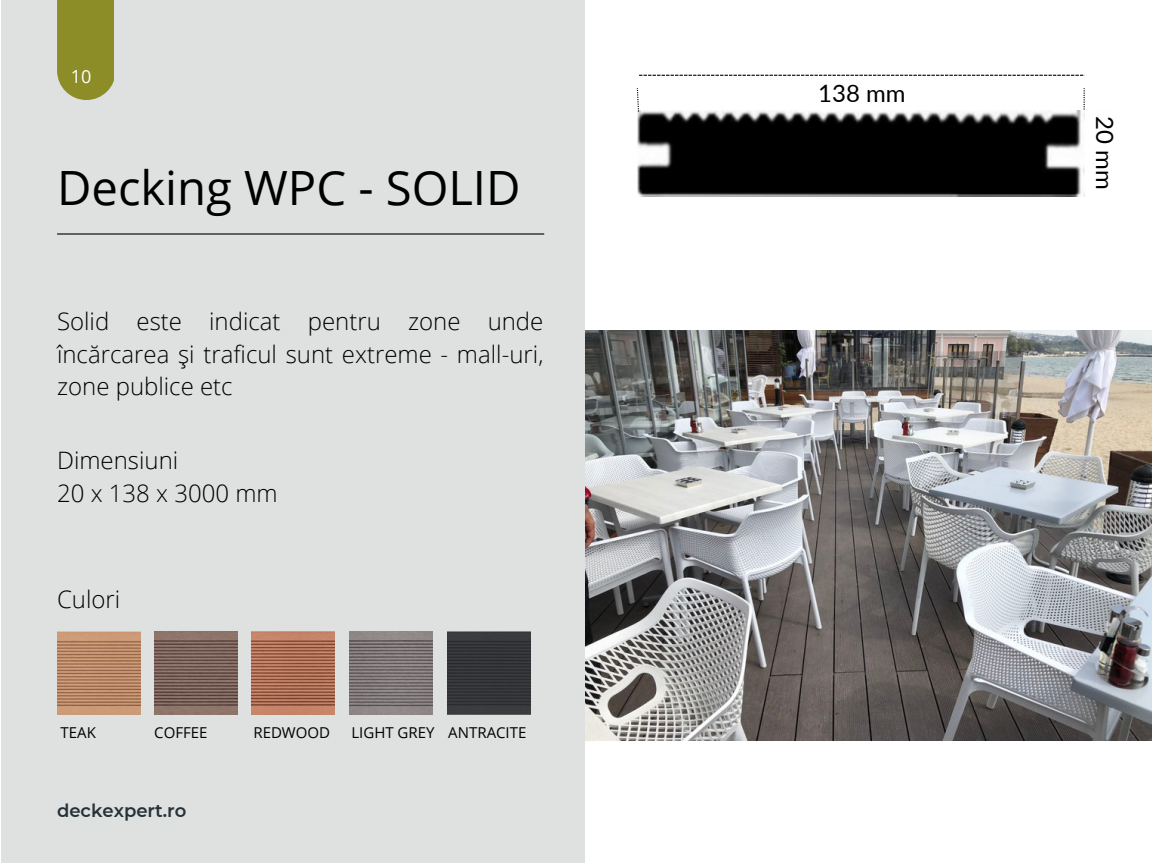
<style>
.page{position:relative;width:1152px;height:864px;background:#fff}
.page>*{position:absolute;margin:0;border:0;box-sizing:border-box;transform-origin:0 0}
.t1{font:47.25px "Open Sans";color:#000}
.t2{font:300 24px/32.7px "Open Sans";color:#000;text-align:justify}
.t3{font:24px "Lato";color:#000}
.t4{font:600 18px "Montserrat";color:#253237}
.t5{font:18px "Open Sans";color:#fff}
.t6{font:15px "Open Sans";color:#000}
</style>
<div class="page">
<div style="left:1px;top:0;width:583px;height:863px;background:#dfe1e1"></div>
<hr style="left:57px;top:233px;width:487px;height:2px;background:#000">
<img style="left:57px;top:632px;width:83px;height:83px">
<img style="left:447px;top:631px;width:83px;height:83px">
<img style="left:154px;top:631px;width:84px;height:83px">
<img style="left:350px;top:631px;width:83px;height:83px">
<img style="left:252px;top:631px;width:83px;height:83px">
<img style="left:638px;top:110px;width:447px;height:86px">
<svg style="left:637px;top:88px;width:2px;height:24px"></svg>
<svg style="left:1084px;top:88px;width:1px;height:22px"></svg>
<svg style="left:639px;top:75px;width:446px;height:1px"></svg>
<img style="left:586px;top:330px;width:566px;height:411px">
<p class="t5" style="left:71px;top:63px;width:22px">10</p>
<h1 class="t1" style="left:57px;top:154px;width:465px">Decking WPC - SOLID</h1>
<p class="t2" style="left:57px;top:304px;width:488px">Solid este indicat pentru zone unde încărcarea și traficul sunt extreme - mall-uri, zone publice etc</p>
<p class="t2" style="left:57px;top:443px;width:222px">Dimensiuni<br>20 x 138 x 3000 mm</p>
<p class="t2" style="left:57px;top:582px;width:65px">Culori</p>
<p class="t6" style="left:61px;top:722px;width:37px">TEAK</p>
<p class="t6" style="left:154px;top:722px;width:55px">COFFEE</p>
<p class="t6" style="left:253px;top:722px;width:78px">REDWOOD</p>
<p class="t6" style="left:351px;top:722px;width:176px">LIGHT GREY ANTRACITE</p>
<p class="t4" style="left:57px;top:800px;width:131px">deckexpert.ro</p>
<p class="t3" style="left:818px;top:79px;width:89px">138 mm</p>
<p class="t3" style="left:1120px;top:116px;width:75px;rotate:90deg">20 mm</p>
</div>
